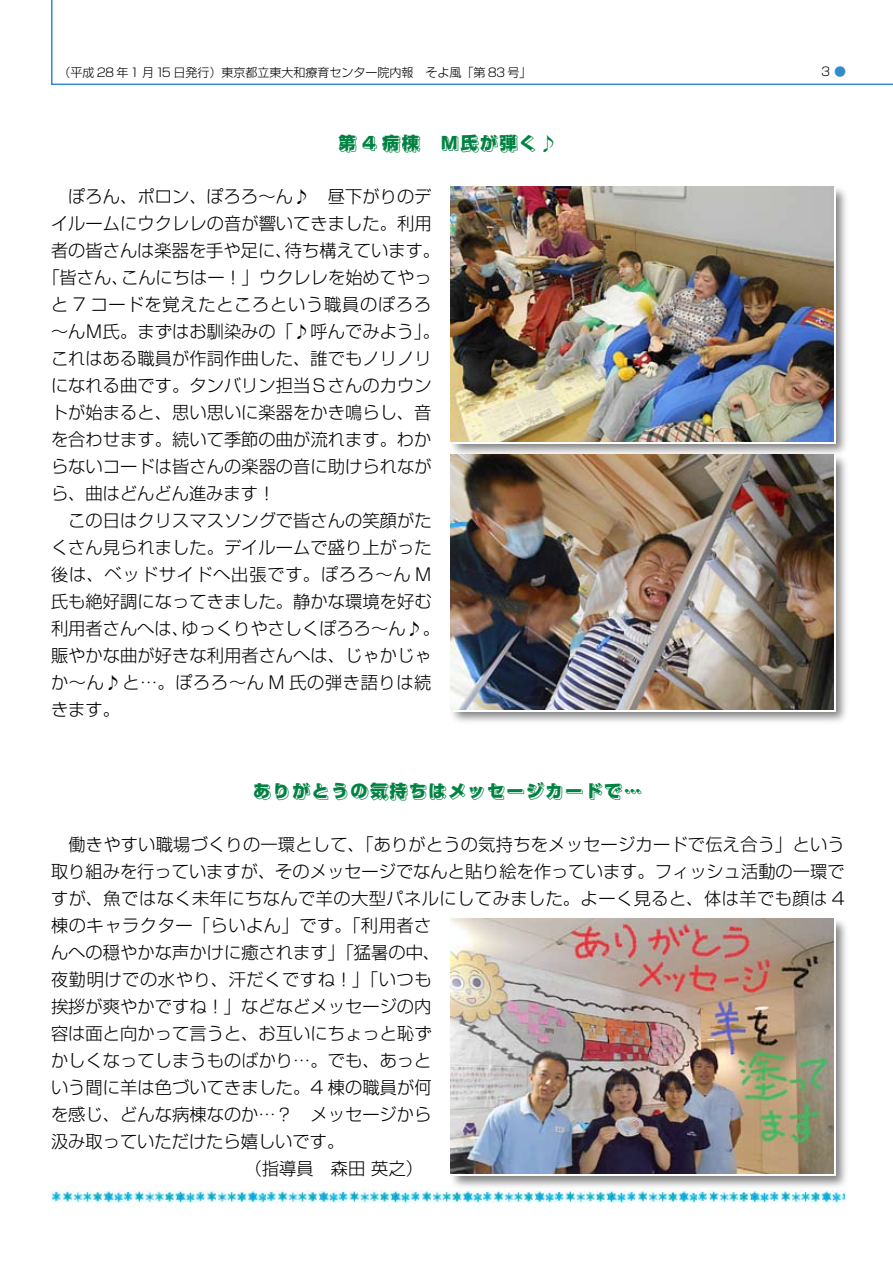
<style>
.page{position:relative;width:893px;height:1263px;background:#fff}
.page>*{position:absolute;margin:0;border:0;box-sizing:border-box;transform-origin:0 0}
.t1{font:19.5px "Shin Go Min Emboss";color:#008242}
.t2{font:300 17.25px "Shin Go";letter-spacing:.005em;color:#000}
.t3{font:300 17.25px "Shin Go";letter-spacing:.025em;color:#000}
.t4{font:300 17.25px "Shin Go";letter-spacing:.035em;color:#000}
.t5{font:300 17.25px "Shin Go";letter-spacing:.03em;color:#000}
.t6{font:300 17.25px "Shin Go";letter-spacing:.045em;color:#000}
.t7{font:300 17.25px "Shin Go";letter-spacing:.05em;color:#000}
.t8{font:300 12px "Shin Go";color:#000}
.t9{font:300 12px "Shin Go";color:#318bcc}
</style>
<div class="page">
<svg style="left:51px;top:0;width:842px;height:86px"></svg>
<div style="left:449px;top:185px;width:402px;height:274px;background:#000;opacity:.5"></div>
<div style="left:449px;top:452px;width:402px;height:275px;background:#000;opacity:.5"></div>
<div style="left:449px;top:917px;width:402px;height:274px;background:#000;opacity:.5"></div>
<img style="left:451px;top:186px;width:382px;height:256px">
<img style="left:451px;top:454px;width:382px;height:255px">
<img style="left:451px;top:918px;width:382px;height:256px">
<img style="left:51px;top:1190px;width:794px;height:12px">
<p class="t8" style="left:58px;top:65px;width:475px">（平成 28 年1 月15 日発行）東京都立東大和療育センター院内報　そよ風「第 83 号」</p>
<p class="t9" style="left:834px;top:64px;width:14px">●</p>
<p class="t1" style="left:338px;top:131px;width:221px">第 4 病棟　Ｍ氏が弾く♪</p>
<p class="t2" style="left:51px;top:185px;width:382px">　ぽろん、ポロン、ぽろろ～ん♪　昼下がりのデ</p>
<p class="t2" style="left:51px;top:212px;width:382px">イルームにウクレレの音が響いてきました。利用</p>
<p class="t2" style="left:51px;top:239px;width:391px">者の皆さんは楽器を手や足に、待ち構えています。</p>
<p class="t2" style="left:42px;top:266px;width:391px">「皆さん、こんにちはー！」ウクレレを始めてやっ</p>
<p class="t6" style="left:51px;top:293px;width:382px">と 7 コードを覚えたところという職員のぽろろ</p>
<p class="t2" style="left:51px;top:320px;width:391px">～んＭ氏。まずはお馴染みの「♪呼んでみよう」。</p>
<p class="t2" style="left:51px;top:347px;width:382px">これはある職員が作詞作曲した、誰でもノリノリ</p>
<p class="t2" style="left:51px;top:374px;width:382px">になれる曲です。タンバリン担当Ｓさんのカウン</p>
<p class="t2" style="left:51px;top:401px;width:382px">トが始まると、思い思いに楽器をかき鳴らし、音</p>
<p class="t2" style="left:51px;top:428px;width:382px">を合わせます。続いて季節の曲が流れます。わか</p>
<p class="t2" style="left:51px;top:455px;width:382px">らないコードは皆さんの楽器の音に助けられなが</p>
<p class="t2" style="left:51px;top:482px;width:226px">ら、曲はどんどん進みます！</p>
<p class="t2" style="left:51px;top:509px;width:382px">　この日はクリスマスソングで皆さんの笑顔がた</p>
<p class="t2" style="left:51px;top:536px;width:382px">くさん見られました。デイルームで盛り上がった</p>
<p class="t7" style="left:51px;top:563px;width:382px">後は、ベッドサイドへ出張です。ぽろろ～ん M</p>
<p class="t2" style="left:51px;top:590px;width:382px">氏も絶好調になってきました。静かな環境を好む</p>
<p class="t2" style="left:51px;top:617px;width:391px">利用者さんへは、ゆっくりやさしくぽろろ～ん♪。</p>
<p class="t2" style="left:51px;top:644px;width:382px">賑やかな曲が好きな利用者さんへは、じゃかじゃ</p>
<p class="t4" style="left:51px;top:671px;width:382px">か～ん♪と…。ぽろろ～ん M 氏の弾き語りは続</p>
<p class="t2" style="left:51px;top:698px;width:70px">きます。</p>
<p class="t1" style="left:253px;top:779px;width:391px">ありがとうの気持ちはメッセージカードで…</p>
<p class="t2" style="left:51px;top:833px;width:795px">　働きやすい職場づくりの一環として、「ありがとうの気持ちをメッセージカードで伝え合う」という</p>
<p class="t2" style="left:51px;top:860px;width:795px">取り組みを行っていますが、そのメッセージでなんと貼り絵を作っています。フィッシュ活動の一環で</p>
<p class="t3" style="left:51px;top:887px;width:795px">すが、魚ではなく未年にちなんで羊の大型パネルにしてみました。よーく見ると、体は羊でも顔は 4</p>
<p class="t5" style="left:51px;top:914px;width:382px">棟のキャラクター「らいよん」です。「利用者さ</p>
<p class="t2" style="left:51px;top:941px;width:391px">んへの穏やかな声かけに癒されます」「猛暑の中、</p>
<p class="t4" style="left:51px;top:968px;width:382px">夜勤明けでの水やり、汗だくですね！」「いつも</p>
<p class="t2" style="left:51px;top:995px;width:382px">挨拶が爽やかですね！」などなどメッセージの内</p>
<p class="t2" style="left:51px;top:1022px;width:382px">容は面と向かって言うと、お互いにちょっと恥ず</p>
<p class="t2" style="left:51px;top:1049px;width:382px">かしくなってしまうものばかり…。でも、あっと</p>
<p class="t2" style="left:51px;top:1076px;width:382px">いう間に羊は色づいてきました。4 棟の職員が何</p>
<p class="t2" style="left:51px;top:1103px;width:382px">を感じ、どんな病棟なのか…？　メッセージから</p>
<p class="t2" style="left:51px;top:1130px;width:295px">汲み取っていただけたら嬉しいです。</p>
<p class="t2" style="left:245px;top:1157px;width:188px">（指導員　森田 英之）　</p>
</div>
